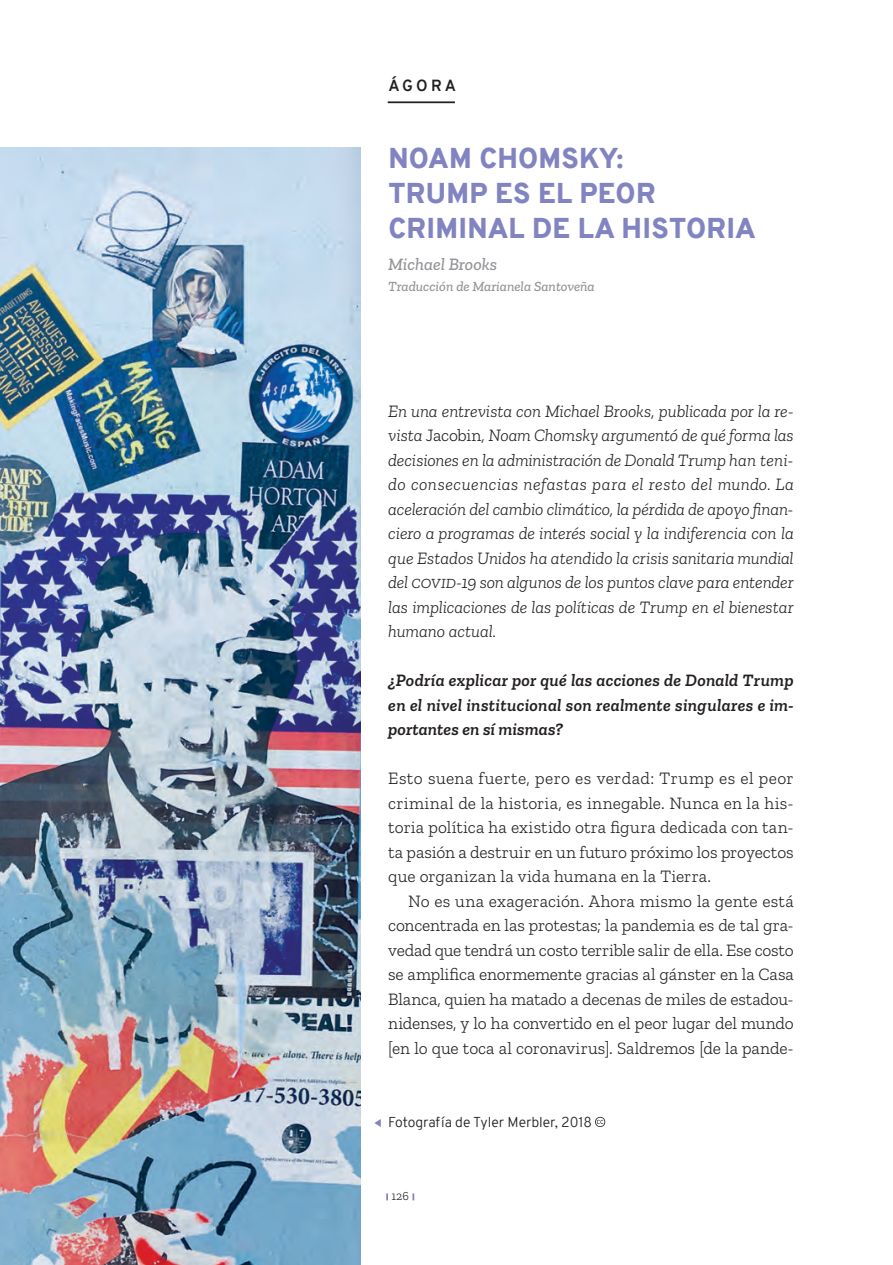
<style>
.page{position:relative;width:893px;height:1265px;background:#fff}
.page>*{position:absolute;margin:0;border:0;box-sizing:border-box;transform-origin:0 0}
.Título_general_Panóp{font:900 28px/35px "Overpass";letter-spacing:.01em;color:#8184c0}
.Primer_párrafo_Panóp{font:italic 300 17.5px/24.5px "Zilla Slab";letter-spacing:-.005em;color:#231f20;text-align:justify}
.Cuerpo_del_texto{font:300 17.5px/24.5px "Zilla Slab";letter-spacing:-.01em;color:#231f20;text-align:justify}
.Primer_párrafo_Panóp-2{font:300 17.5px/24.5px "Zilla Slab";color:#231f20;text-align:justify}
.Entrevista_pregunta{font:italic 600 17.5px/24.5px "Zilla Slab";letter-spacing:.015em;color:#231f20;text-align:justify}
.Autor_panóptico{font:italic 500 17.5px "Zilla Slab";color:#939598}
.t1{font:700 15.75px "Overpass";letter-spacing:.2em;color:#231f20}
.Traducción_Panóptico{font:italic 500 14px "Zilla Slab";color:#939598}
.Pie_de_foto{font:300 14px "Overpass";color:#231f20}
.t2{font:300 12.25px "Zilla Slab";color:#231f20}
.s1{font-style:normal}
</style>
<div class="page">
<svg style="left:386px;top:1193px;width:2px;height:7px"></svg>
<svg style="left:412px;top:1193px;width:2px;height:7px"></svg>
<hr style="left:388px;top:101px;width:67px;height:2px;background:#231f20">
<img style="left:0;top:147px;width:360px;height:1118px">
<svg style="left:595px;top:1117px;width:10px;height:10px"></svg>
<svg style="left:374px;top:1119px;width:7px;height:8px"></svg>
<p class="t1" style="left:388px;top:74px;width:69px">ÁGORA</p>
<p class="Título_general_Panóp" style="left:388px;top:141px;width:369px">NOAM CHOMSKY:<br>TRUMP ES EL PEOR<br>CRIMINAL DE LA HISTORIA</p>
<p class="Autor_panóptico" style="left:388px;top:254px;width:110px">Michael Brooks</p>
<p class="Traducción_Panóptico" style="left:388px;top:278px;width:208px">Traducción de Marianela Santoveña</p>
<p class="Primer_párrafo_Panóp" style="left:388px;top:399px;width:407px">En una entrevista con Michael Brooks, publicada por la re&shy;vista <span class="s1">Jacobin</span>, Noam Chomsky argumentó de qué forma las decisiones en la administración de Donald Trump han teni&shy;do consecuencias nefastas para el resto del mundo. La aceleración del cambio climático, la pérdida de apoyo finan&shy;ciero a programas de interés social y la indiferencia con la que Estados Unidos ha atendido la crisis sanitaria mundial del COVID-19 son algunos de los puntos clave para entender las implicaciones de las políticas de Trump en el bienestar humano actual.</p>
<p class="Entrevista_pregunta" style="left:388px;top:668px;width:407px">¿Podría explicar por qué las acciones de Donald Trump en el nivel institucional son realmente singulares e im&shy;portantes en sí mismas?</p>
<p class="Primer_párrafo_Panóp-2" style="left:388px;top:766px;width:407px">Esto suena fuerte, pero es verdad: Trump es el peor criminal de la historia, es innegable. Nunca en la his&shy;toria política ha existido otra figura dedicada con tan&shy;ta pasión a destruir en un futuro próximo los proyectos que organizan la vida humana en la Tierra.</p>
<p class="Cuerpo_del_texto" style="left:388px;top:889px;width:407px;text-indent:20px">No es una exageración. Ahora mismo la gente está concentrada en las protestas; la pandemia es de tal gra&shy;vedad que tendrá un costo terrible salir de ella. Ese costo se amplifica enormemente gracias al gánster en la Casa Blanca, quien ha matado a decenas de miles de estadou&shy;nidenses, y lo ha convertido en el peor lugar del mundo [en lo que toca al coronavirus]. Saldremos [de la pande-</p>
<p class="Pie_de_foto" style="left:388px;top:1112px;width:205px">Fotografía de Tyler Merbler, 2018</p>
<p class="t2" style="left:392px;top:1190px;width:19px">126</p>
</div>
